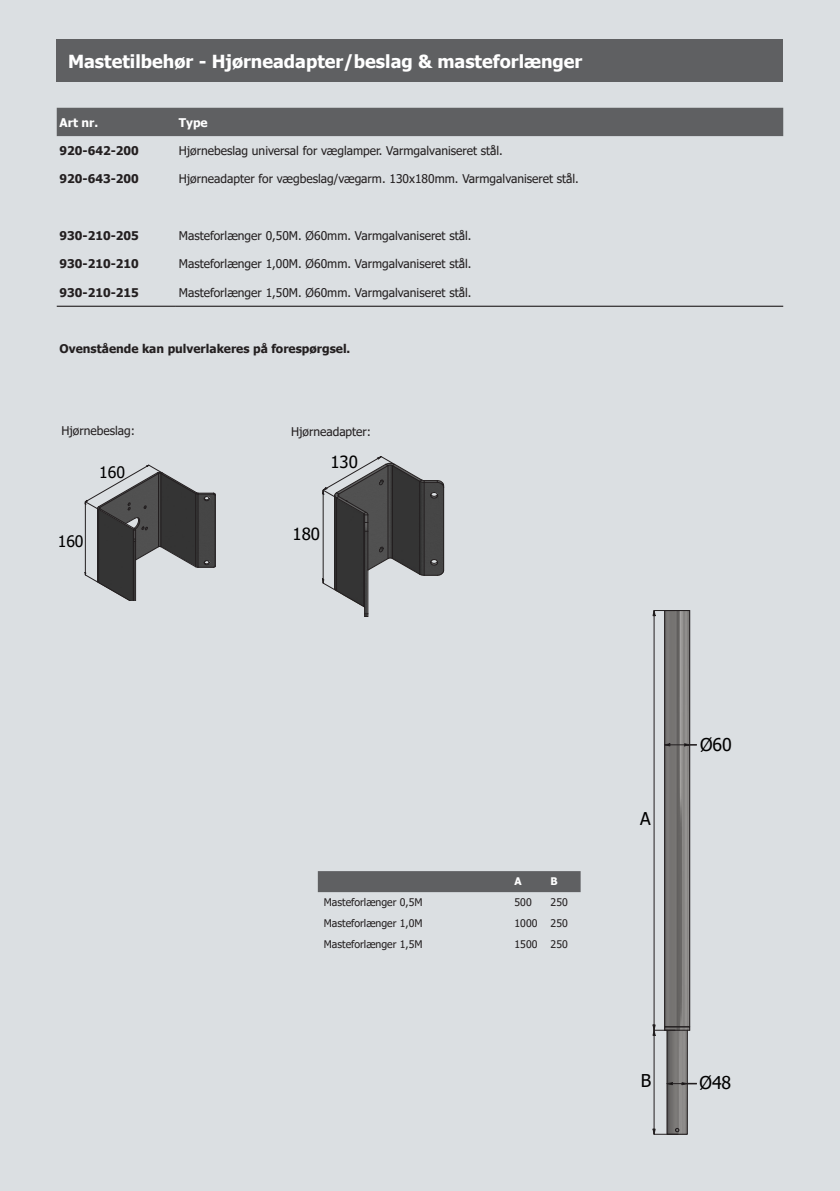
<style>
.page{position:relative;width:840px;height:1191px;background:#fff}
.page>*{position:absolute;margin:0;border:0;box-sizing:border-box;transform-origin:0 0}
.t1{font:700 18px "Tahoma";color:#fff}
.t2{font:17.6px "Tahoma";letter-spacing:-.005em;color:#000}
.t3{font:16.8px "Tahoma";letter-spacing:-.005em;color:#000}
.t4{font:15.8px "Tahoma";letter-spacing:-.005em;color:#000}
.t5{font:12px "Tahoma";color:#231f20}
.t6{font:700 12px "Tahoma";color:#231f20}
.t7{font:700 12px "Tahoma";color:#fff}
.t8{font:10.4px "Tahoma";color:#231f20}
.t9{font:700 10.4px "Tahoma";color:#fff}
</style>
<div class="page">
<div style="left:0;top:0;width:839px;height:1191px;background:#dbdfe2"></div>
<img style="left:664px;top:616px;width:25px;height:518px">
<div style="left:666px;top:1029px;width:21px;height:105px;border:1px solid #231f20"></div>
<div style="left:663px;top:610px;width:26px;height:417px;border:1px solid #231f20"></div>
<hr style="left:653px;top:615px;width:1px;height:410px;background:#231f20">
<svg style="left:652px;top:608px;width:37px;height:8px"></svg>
<hr style="left:653px;top:1035px;width:1px;height:94px;background:#231f20">
<svg style="left:652px;top:1024px;width:37px;height:12px"></svg>
<svg style="left:652px;top:1127px;width:27px;height:9px"></svg>
<svg style="left:663px;top:1082px;width:33px;height:3px"></svg>
<svg style="left:661px;top:743px;width:35px;height:3px"></svg>
<img style="left:335px;top:532px;width:108px;height:14px">
<hr style="left:364px;top:531px;width:1px;height:83px;background:#231f20">
<hr style="left:443px;top:487px;width:1px;height:83px;background:#231f20">
<hr style="left:367px;top:531px;width:1px;height:83px;background:#231f20">
<hr style="left:423px;top:482px;width:1px;height:93px;background:#231f20">
<hr style="left:419px;top:481px;width:1px;height:93px;background:#231f20">
<hr style="left:363px;top:513px;width:1px;height:93px;background:#231f20">
<hr style="left:392px;top:465px;width:1px;height:93px;background:#231f20">
<hr style="left:387px;top:465px;width:1px;height:93px;background:#231f20">
<hr style="left:336px;top:498px;width:1px;height:93px;background:#231f20">
<hr style="left:334px;top:495px;width:1px;height:93px;background:#231f20">
<hr style="left:322px;top:494px;width:1px;height:85px;background:#231f20">
<svg style="left:321px;top:455px;width:123px;height:77px;background:#727374"></svg>
<svg style="left:321px;top:546px;width:123px;height:71px;background:#96989a"></svg>
<svg style="left:84px;top:464px;width:132px;height:136px;background:#848687"></svg>
<hr style="left:57px;top:306px;width:119px;height:1px;background:#231f20">
<hr style="left:176px;top:306px;width:606px;height:1px;background:#231f20">
<div style="left:57px;top:40px;width:725px;height:42px;background:#5f6062"></div>
<div style="left:317px;top:871px;width:263px;height:21px;background:#5f6062"></div>
<div style="left:57px;top:108px;width:725px;height:28px;background:#5f6062"></div>
<p class="t1" style="left:68px;top:49px;width:515px">Mastetilbehør - Hjørneadapter/beslag &amp; masteforlænger</p>
<p class="t7" style="left:60px;top:114px;width:40px">Art nr.</p>
<p class="t7" style="left:179px;top:114px;width:30px">Type</p>
<p class="t6" style="left:60px;top:142px;width:81px">920-642-200</p>
<p class="t5" style="left:179px;top:142px;width:325px">Hjørnebeslag universal for væglamper. Varmgalvaniseret stål.</p>
<p class="t6" style="left:60px;top:170px;width:81px">920-643-200</p>
<p class="t5" style="left:179px;top:171px;width:401px">Hjørneadapter for vægbeslag/vægarm. 130x180mm. Varmgalvaniseret stål.</p>
<p class="t6" style="left:60px;top:227px;width:81px">930-210-205</p>
<p class="t5" style="left:179px;top:227px;width:294px">Masteforlænger 0,50M. Ø60mm. Varmgalvaniseret stål.</p>
<p class="t6" style="left:60px;top:255px;width:81px">930-210-210</p>
<p class="t5" style="left:179px;top:256px;width:294px">Masteforlænger 1,00M. Ø60mm. Varmgalvaniseret stål.</p>
<p class="t6" style="left:60px;top:284px;width:81px">930-210-215</p>
<p class="t5" style="left:179px;top:284px;width:294px">Masteforlænger 1,50M. Ø60mm. Varmgalvaniseret stål.</p>
<p class="t6" style="left:60px;top:340px;width:292px">Ovenstående kan pulverlakeres på forespørgsel.</p>
<p class="t5" style="left:61px;top:423px;width:75px">Hjørnebeslag:</p>
<p class="t5" style="left:291px;top:424px;width:82px">Hjørneadapter:</p>
<p class="t4" style="left:99px;top:462px;width:27px">160</p>
<p class="t4" style="left:58px;top:531px;width:27px">160</p>
<p class="t3" style="left:330px;top:450px;width:29px">130</p>
<p class="t3" style="left:292px;top:523px;width:29px">180</p>
<p class="t9" style="left:514px;top:874px;width:9px">A</p>
<p class="t9" style="left:550px;top:874px;width:9px">B</p>
<p class="t8" style="left:323px;top:895px;width:100px">Masteforlænger 0,5M</p>
<p class="t8" style="left:514px;top:895px;width:19px">500</p>
<p class="t8" style="left:550px;top:895px;width:19px">250</p>
<p class="t8" style="left:323px;top:916px;width:100px">Masteforlænger 1,0M</p>
<p class="t8" style="left:514px;top:916px;width:24px">1000</p>
<p class="t8" style="left:550px;top:916px;width:19px">250</p>
<p class="t8" style="left:323px;top:937px;width:100px">Masteforlænger 1,5M</p>
<p class="t8" style="left:514px;top:937px;width:24px">1500</p>
<p class="t8" style="left:550px;top:937px;width:19px">250</p>
<p class="t2" style="left:639px;top:807px;width:12px">A</p>
<p class="t2" style="left:699px;top:733px;width:33px">Ø60</p>
<p class="t2" style="left:640px;top:1069px;width:12px">B</p>
<p class="t2" style="left:699px;top:1071px;width:33px">Ø48</p>
</div>
